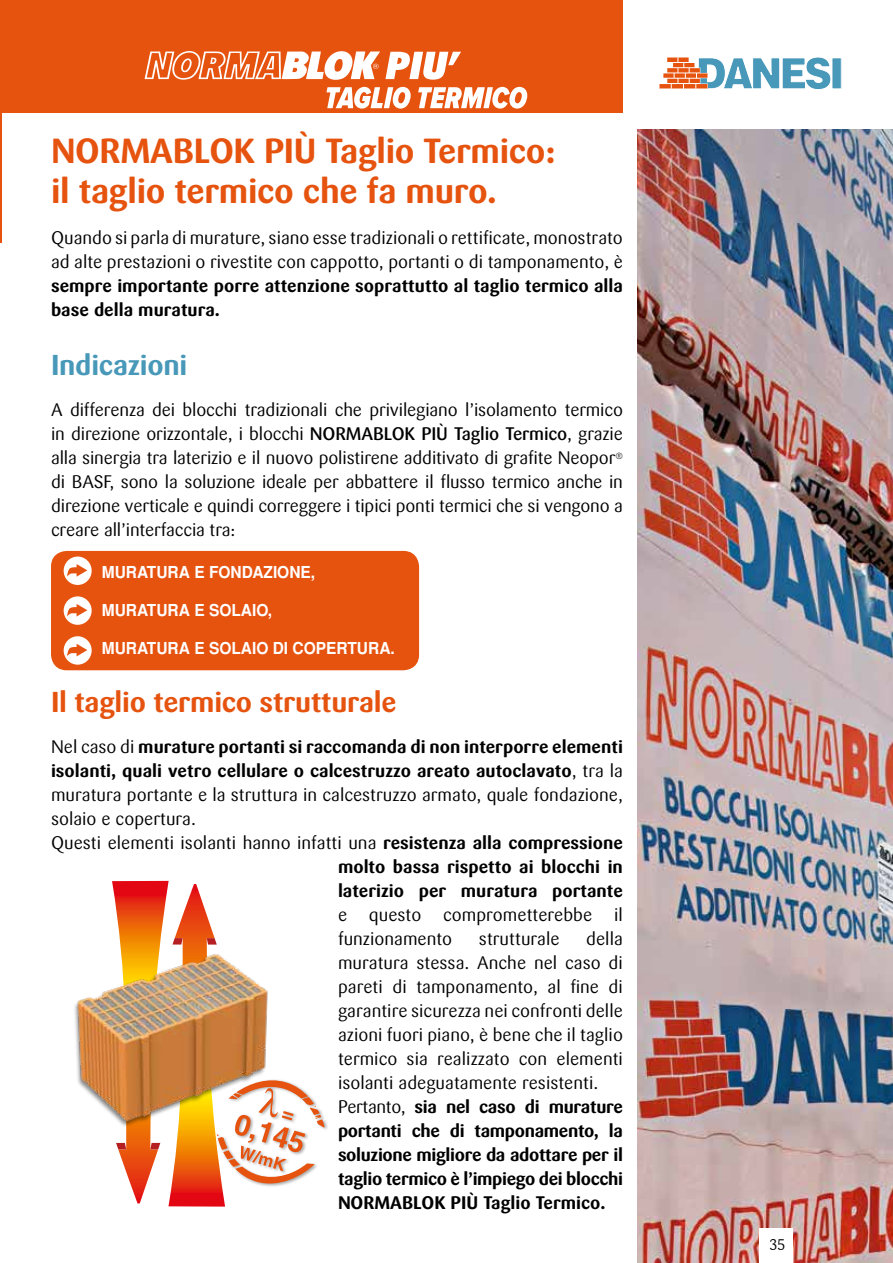
<style>
.page{position:relative;width:893px;height:1263px;background:#fff}
.page>*{position:absolute;margin:0;border:0;box-sizing:border-box;transform-origin:0 0}
.t1{font:700 34.5px/40.5px "Sari";letter-spacing:-.01em;color:#e6530f}
.t2{font:700 28.5px "Sari";letter-spacing:-.01em;color:#e6530f}
.t3{font:700 28.5px "Sari";letter-spacing:-.01em;color:#4898b9}
.t4{font:18px/24px "Sari";color:#000}
.t5{font:700 18px/24px "Sari";color:#000}
.t6{font:700 16.5px "Helvetica";color:#fff;scale:.94 1}
.t7{font:15px "Sari";color:#000}
.s1{font-weight:500}
.s2{font-weight:400}
.s3{font-weight:700}
</style>
<div class="page">
<hr style="left:0;top:0;width:1px;height:242px;background:#e6530f">
<img style="left:637px;top:130px;width:256px;height:1133px">
<div style="left:0;top:0;width:623px;height:113px;background:#e6530f"></div>
<div style="left:759px;top:1229px;width:34px;height:34px;background:#fff"></div>
<div style="left:832px;top:58px;width:9px;height:31px;background:#4898b9"></div>
<svg style="left:659px;top:57px;width:172px;height:32px"></svg>
<div style="left:73px;top:954px;width:195px;height:174px;background:#000;opacity:.45"></div>
<img style="left:76px;top:954px;width:36px;height:169px">
<img style="left:112px;top:881px;width:213px;height:325px">
<div style="left:51px;top:551px;width:368px;height:119px;background:#e6530f;border-radius:16px"></div>
<div style="left:64px;top:556px;width:28px;height:29px;background:#fff;border-radius:50%"></div>
<svg style="left:67px;top:564px;width:20px;height:13px"></svg>
<div style="left:64px;top:596px;width:28px;height:29px;background:#fff;border-radius:50%"></div>
<svg style="left:67px;top:604px;width:20px;height:12px"></svg>
<div style="left:64px;top:636px;width:28px;height:29px;background:#fff;border-radius:50%"></div>
<svg style="left:67px;top:644px;width:20px;height:12px"></svg>
<svg style="left:326px;top:87px;width:201px;height:22px"></svg>
<svg style="left:145px;top:51px;width:316px;height:29px"></svg>
<h1 class="t1" style="left:51px;top:130px;width:506px">NORMABLOK PIÙ Taglio Termico: il taglio termico che fa muro.</h1>
<p class="t4" style="left:51px;top:226px;width:573px">Quando si parla di murature, siano esse tradizionali o rettificate, monostrato ad alte prestazioni o rivestite con cappotto, portanti o di tamponamento, è</p>
<p class="t5" style="left:51px;top:274px;width:573px">sempre importante porre attenzione soprattutto al taglio termico alla base della muratura.</p>
<h2 class="t3" style="left:51px;top:348px;width:138px">Indicazioni</h2>
<p class="t4" style="left:51px;top:398px;width:573px;text-align:justify">A differenza dei blocchi tradizionali che privilegiano l’isolamento termico in direzione orizzontale, i blocchi <span class="s1">NORMABLOK PIÙ Taglio Termico</span>, grazie alla sinergia tra laterizio e il nuovo polistirene additivato di grafite Neopor<sup>® </sup>di BASF, sono la soluzione ideale per abbattere il flusso termico anche in direzione verticale e quindi correggere i tipici ponti termici che si vengono a creare all’interfaccia tra:</p>
<p class="t6" style="left:102px;top:562px;width:229px">MURATURA E FONDAZIONE,</p>
<p class="t6" style="left:102px;top:601px;width:183px">MURATURA E SOLAIO,</p>
<p class="t6" style="left:102px;top:639px;width:313px">MURATURA E SOLAIO DI COPERTURA.</p>
<h2 class="t2" style="left:51px;top:685px;width:347px">Il taglio termico strutturale</h2>
<p class="t5" style="left:51px;top:735px;width:573px"><span class="s2">Nel caso di</span> murature portanti si raccomanda di non interporre elementi</p>
<p class="t5" style="left:51px;top:759px;width:573px">isolanti, quali vetro cellulare o calcestruzzo areato autoclavato<span class="s2">, tra la</span></p>
<p class="t4" style="left:51px;top:783px;width:573px">muratura portante e la struttura in calcestruzzo armato, quale fondazione,</p>
<p class="t4" style="left:51px;top:807px;width:146px">solaio e copertura.</p>
<p class="t4" style="left:51px;top:831px;width:573px">Questi elementi isolanti hanno infatti una <span class="s3">resistenza alla compressione</span></p>
<p class="t5" style="left:338px;top:855px;width:286px">molto bassa rispetto ai blocchi in</p>
<p class="t5" style="left:338px;top:879px;width:286px">laterizio per muratura portante</p>
<p class="t4" style="left:338px;top:903px;width:286px">e questo comprometterebbe il funzionamento</p>
<p class="t4" style="left:338px;top:927px;width:286px;text-indent:248px">della muratura stessa. Anche nel caso di pareti di tamponamento, al fine di garantire sicurezza nei confronti delle azioni fuori piano, è bene che il taglio termico sia realizzato con elementi isolanti adeguatamente resistenti.<br>Pertanto, <span class="s3">sia nel caso di murature portanti che di tamponamento, la soluzione migliore da adottare per il taglio termico è l’impiego dei blocchi NORMABLOK PIÙ Taglio Termico.</span></p>
<p class="t4" style="left:479px;top:927px;width:82px">strutturale</p>
<p class="t7" style="left:769px;top:1233px;width:17px">35</p>
</div>
